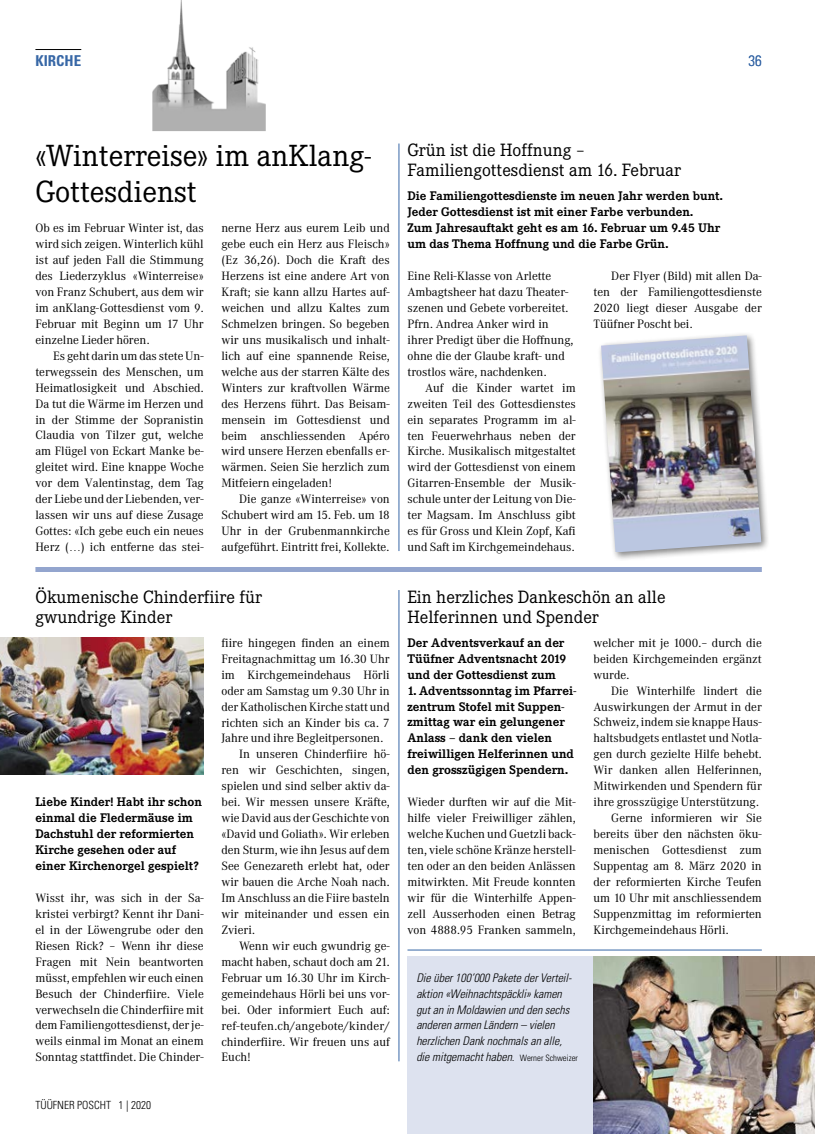
<style>
.page{position:relative;width:815px;height:1134px;background:#fff}
.page>*{position:absolute;margin:0;border:0;box-sizing:border-box;transform-origin:0 0}
.t1{font:30px/36px "Corporate EBQ";color:#000}
.t2{font:17.5px/20px "Corporate EBQ";color:#000}
.t3{font:700 condensed 15px "Univers LT Std";color:#3767a6}
.t4{font:300 condensed 15px "Univers LT Std";color:#3767a6}
.t5{font:700 12.25px/16px "Corporate EBQ";color:#000}
.t6{font:11.88px/16px "Corporate ABQ";color:#000;text-align:justify}
.t7{font:italic 300 condensed 11.88px/16px "Univers LT Std";color:#000}
.t8{font:11.88px "Corporate ABQ";letter-spacing:.02em;color:#000}
.t9{font:300 condensed 11.25px "Univers LT Std";color:#000}
.s1{font-style:normal;font-size:8.75px}
</style>
<div class="page">
<div style="left:407px;top:957px;width:408px;height:177px;background:#dde2ef"></div>
<img style="left:152px;top:0;width:114px;height:131px">
<hr style="left:35px;top:49px;width:46px;height:1px;background:#000">
<img style="left:594px;top:957px;width:221px;height:177px">
<img style="left:0;top:638px;width:204px;height:136px">
<div style="left:597px;top:331px;width:173px;height:230px;background:#000;opacity:.5"></div>
<img style="left:601px;top:335px;width:160px;height:217px">
<div style="left:35px;top:567px;width:727px;height:5px;background:#93a5ce"></div>
<hr style="left:407px;top:950px;width:355px;height:1px;background:#3767a6">
<hr style="left:399px;top:590px;width:1px;height:471px;background:#3767a6">
<hr style="left:399px;top:144px;width:1px;height:407px;background:#3767a6">
<p class="t3" style="left:35px;top:51px;width:47px">KIRCHE</p>
<p class="t4" style="left:748px;top:51px;width:15px">36</p>
<h1 class="t1" style="left:35px;top:138px;width:337px">«Winterreise» im anKlang-<br>Gottesdienst</h1>
<p class="t6" style="left:35px;top:220px;width:170px">Ob es im Februar Winter ist, das wird sich zeigen. Winterlich kühl ist auf jeden Fall die Stimmung des Liederzyklus «Winterreise» von Franz Schubert, aus dem wir im anKlang-Gottesdienst vom 9.<br>Februar mit Beginn um 17 Uhr einzelne Lieder hören.</p>
<p class="t6" style="left:35px;top:348px;width:170px;text-indent:18px">Es geht darin um das stete Un&shy;terwegssein des Menschen, um Heimatlosigkeit und Abschied.<br>Da tut die Wärme im Herzen und in der Stimme der Sopranistin Claudia von Tilzer gut, welche am Flügel von Eckart Manke be&shy;gleitet wird. Eine knappe Woche vor dem Valentinstag, dem Tag der Liebe und der Liebenden, ver&shy;lassen wir uns auf diese Zusage Gottes: «Ich gebe euch ein neues Herz (…) ich entferne das stei-</p>
<p class="t6" style="left:221px;top:220px;width:170px">nerne Herz aus eurem Leib und gebe euch ein Herz aus Fleisch» (Ez 36,26). Doch die Kraft des Herzens ist eine andere Art von Kraft; sie kann allzu Hartes auf&shy;weichen und allzu Kaltes zum Schmelzen bringen. So begeben wir uns musikalisch und inhalt&shy;lich auf eine spannende Reise, welche aus der starren Kälte des Winters zur kraftvollen Wärme des Herzens führt. Das Beisam&shy;mensein im Gottesdienst und beim anschliessenden Apéro wird unsere Herzen ebenfalls er&shy;wärmen. Seien Sie herzlich zum Mitfeiern eingeladen!</p>
<p class="t6" style="left:221px;top:491px;width:170px;text-indent:18px">Die ganze «Winterreise» von Schubert wird am 15. Feb. um 18<br>Uhr in der Grubenmannkirche aufgeführt. Eintritt frei, Kollekte.</p>
<h2 class="t2" style="left:35px;top:587px;width:228px">Ökumenische Chinderfiire für gwundrige Kinder</h2>
<p class="t5" style="left:35px;top:794px;width:168px">Liebe Kinder! Habt ihr schon einmal die Fledermäuse im<br>Dachstuhl der reformierten<br>Kirche gesehen oder auf einer Kirchenorgel gespielt?</p>
<p class="t6" style="left:35px;top:890px;width:170px">Wisst ihr, was sich in der Sa&shy;kristei verbirgt? Kennt ihr Dani&shy;el in der Löwengrube oder den Riesen Rick? – Wenn ihr diese Fragen mit Nein beantworten müsst, empfehlen wir euch einen Besuch der Chinderfiire. Viele verwechseln die Chinderfiire mit dem Familiengottesdienst, der je&shy;weils einmal im Monat an einem Sonntag stattfindet. Die Chinder-</p>
<p class="t9" style="left:35px;top:1098px;width:117px">TÜÜFNER POSCHT 1 | 2020</p>
<p class="t6" style="left:221px;top:635px;width:170px">fiire hingegen finden an einem</p>
<p class="t6" style="left:221px;top:651px;width:170px">Freitagnachmittag um 16.30 Uhr</p>
<p class="t6" style="left:221px;top:667px;width:170px">im Kirchgemeindehaus Hörli</p>
<p class="t6" style="left:221px;top:683px;width:170px">oder am Samstag um 9.30 Uhr in</p>
<p class="t6" style="left:221px;top:699px;width:170px">der Katholischen Kirche statt und</p>
<p class="t6" style="left:221px;top:714px;width:170px">richten sich an Kinder bis ca. 7</p>
<p class="t6" style="left:221px;top:730px;width:163px">Jahre und ihre Begleitpersonen.</p>
<p class="t6" style="left:239px;top:746px;width:152px">In unseren Chinderfiire hö-</p>
<p class="t6" style="left:221px;top:762px;width:170px">ren wir Geschichten, singen,</p>
<p class="t6" style="left:221px;top:778px;width:170px">spielen und sind selber aktiv da-</p>
<p class="t6" style="left:221px;top:794px;width:170px">bei. Wir messen unsere Kräfte,</p>
<p class="t6" style="left:221px;top:810px;width:170px">wie David aus der Geschichte von</p>
<p class="t6" style="left:221px;top:826px;width:170px">«David und Goliath». Wir erleben</p>
<p class="t6" style="left:221px;top:842px;width:170px">den Sturm, wie ihn Jesus auf dem</p>
<p class="t6" style="left:221px;top:858px;width:170px">See Genezareth erlebt hat, oder</p>
<p class="t6" style="left:221px;top:874px;width:170px">wir bauen die Arche Noah nach.</p>
<p class="t6" style="left:221px;top:890px;width:170px">Im Anschluss an die Fiire basteln</p>
<p class="t6" style="left:221px;top:906px;width:170px">wir miteinander und essen ein</p>
<p class="t6" style="left:221px;top:922px;width:35px">Zvieri.</p>
<p class="t6" style="left:239px;top:938px;width:152px">Wenn wir euch gwundrig ge-</p>
<p class="t6" style="left:221px;top:954px;width:170px">macht haben, schaut doch am 21.</p>
<p class="t6" style="left:221px;top:970px;width:170px">Februar um 16.30 Uhr im Kirch-</p>
<p class="t6" style="left:221px;top:986px;width:170px">gemeindehaus Hörli bei uns vor-</p>
<p class="t6" style="left:221px;top:1002px;width:170px">bei. Oder informiert Euch auf:</p>
<p class="t8" style="left:221px;top:1018px;width:170px">ref-teufen.ch/angebote/kinder/</p>
<p class="t6" style="left:221px;top:1033px;width:170px">chinderfiire. Wir freuen uns auf</p>
<p class="t6" style="left:221px;top:1049px;width:31px">Euch!</p>
<h2 class="t2" style="left:407px;top:141px;width:275px">Grün ist die Hoffnung –<br>Familiengottesdienst am 16. Februar</h2>
<p class="t5" style="left:407px;top:188px;width:317px">Die Familiengottesdienste im neuen Jahr werden bunt.<br>Jeder Gottesdienst ist mit einer Farbe verbunden.<br>Zum Jahresauftakt geht es am 16. Februar um 9.45 Uhr um das Thema Hoffnung und die Farbe Grün.</p>
<p class="t6" style="left:407px;top:268px;width:168px;text-align:left">Eine Reli-Klasse von Arlette<br>Ambagtsheer hat dazu Theater&shy;szenen und Gebete vorbereitet.<br>Pfrn. Andrea Anker wird in ihrer Predigt über die Hoffnung, ohne die der Glaube kraft- und trostlos wäre, nachdenken.</p>
<p class="t6" style="left:407px;top:380px;width:170px;text-indent:18px">Auf die Kinder wartet im zweiten Teil des Gottesdienstes ein separates Programm im al&shy;ten Feuerwehrhaus neben der Kirche. Musikalisch mitgestaltet wird der Gottesdienst von einem Gitarren-Ensemble der Musik&shy;schule unter der Leitung von Die&shy;ter Magsam. Im Anschluss gibt es für Gross und Klein Zopf, Kafi und Saft im Kirchgemeindehaus.</p>
<p class="t6" style="left:594px;top:268px;width:170px;text-indent:18px">Der Flyer (Bild) mit allen Da&shy;ten der Familiengottesdienste 2020 liegt dieser Ausgabe der Tüüfner Poscht bei.</p>
<h2 class="t2" style="left:407px;top:587px;width:260px">Ein herzliches Dankeschön an alle<br>Helferinnen und Spender</h2>
<p class="t5" style="left:407px;top:634px;width:160px">Der Adventsverkauf an der<br>Tüüfner Adventsnacht 2019 und der Gottesdienst zum</p>
<p class="t5" style="left:407px;top:682px;width:170px">1. Adventssonntag im Pfarrei&shy;zentrum Stofel mit Suppen&shy;zmittag war ein gelungener<br>Anlass – dank den vielen freiwilligen Helferinnen und den grosszügigen Spendern.</p>
<p class="t6" style="left:407px;top:794px;width:170px">Wieder durften wir auf die Mit&shy;hilfe vieler Freiwilliger zählen, welche Kuchen und Guetzli back&shy;ten, viele schöne Kränze herstell&shy;ten oder an den beiden Anlässen mitwirkten. Mit Freude konnten wir für die Winterhilfe Appen&shy;zell Ausserhoden einen Betrag von 4888.95 Franken sammeln,</p>
<p class="t6" style="left:594px;top:635px;width:170px">welcher mit je 1000.– durch die beiden Kirchgemeinden ergänzt wurde.</p>
<p class="t6" style="left:611px;top:683px;width:152px">Die Winterhilfe lindert die</p>
<p class="t6" style="left:594px;top:698px;width:170px">Auswirkungen der Armut in der</p>
<p class="t6" style="left:594px;top:714px;width:170px">Schweiz, indem sie knappe Haus-</p>
<p class="t6" style="left:594px;top:730px;width:170px">haltsbudgets entlastet und Notla-</p>
<p class="t6" style="left:594px;top:746px;width:170px">gen durch gezielte Hilfe behebt.</p>
<p class="t6" style="left:594px;top:762px;width:170px">Wir danken allen Helferinnen,</p>
<p class="t6" style="left:594px;top:778px;width:170px">Mitwirkenden und Spendern für</p>
<p class="t6" style="left:594px;top:794px;width:167px">ihre grosszügige Unterstützung.</p>
<p class="t6" style="left:611px;top:810px;width:152px">Gerne informieren wir Sie</p>
<p class="t6" style="left:594px;top:826px;width:170px">bereits über den nächsten öku-</p>
<p class="t6" style="left:594px;top:842px;width:170px">menischen Gottesdienst zum</p>
<p class="t6" style="left:594px;top:858px;width:170px">Suppentag am 8. März 2020 in</p>
<p class="t6" style="left:594px;top:874px;width:170px">der reformierten Kirche Teufen</p>
<p class="t6" style="left:594px;top:890px;width:170px">um 10 Uhr mit anschliessendem</p>
<p class="t6" style="left:594px;top:906px;width:170px">Suppenzmittag im reformierten</p>
<p class="t6" style="left:594px;top:922px;width:137px">Kirchgemeindehaus Hörli.</p>
<p class="t7" style="left:416px;top:969px;width:163px">Die über 100’000 Pakete der Verteil&shy;aktion «Weihnachtspäckli» kamen gut an in Moldawien und den sechs anderen armen Ländern – vielen herzlichen Dank nochmals an alle, die mitgemacht haben. <span class="s1">Werner Schweizer</span></p>
</div>
